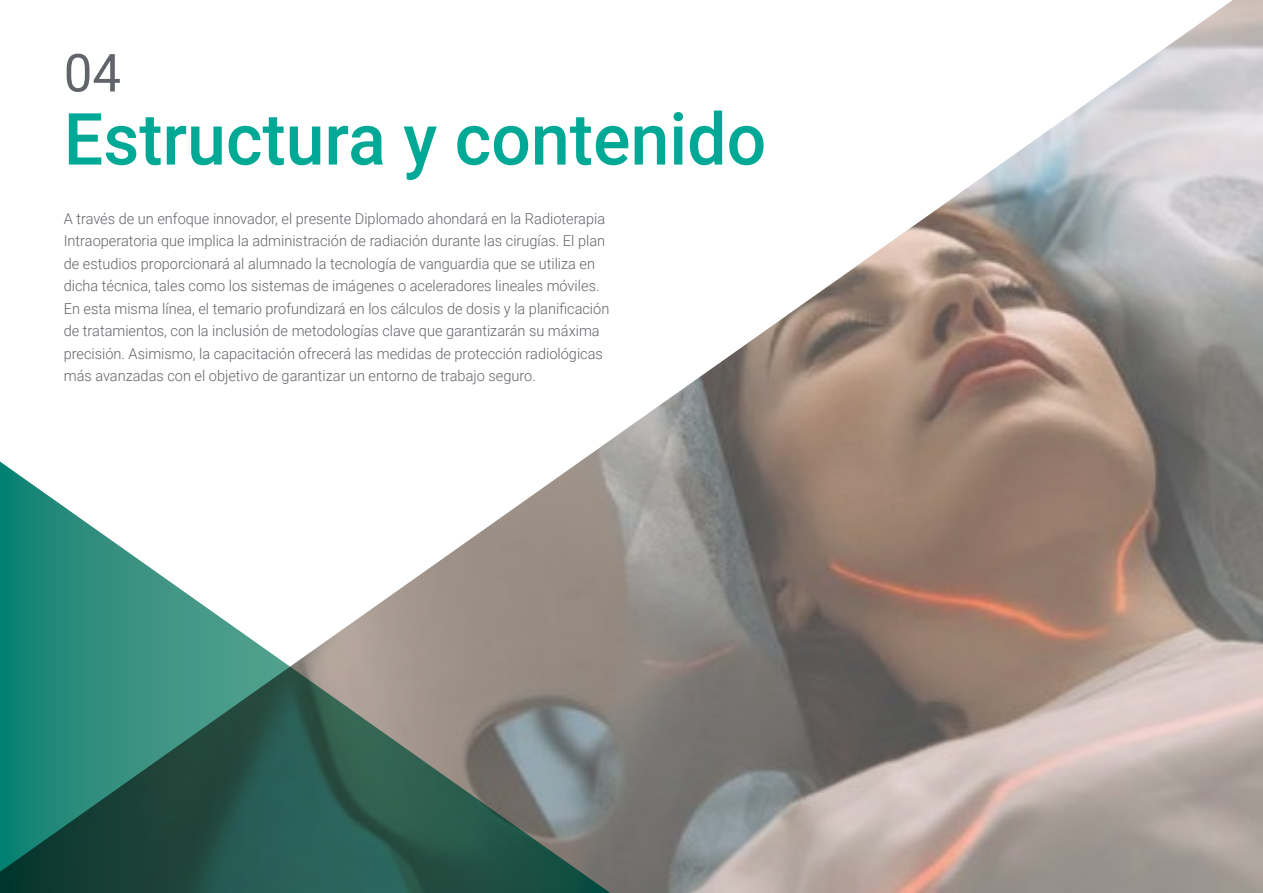
<style>
.page{position:relative;width:1263px;height:893px;background:#fff}
.page>*{position:absolute;margin:0;border:0;box-sizing:border-box;transform-origin:0 0}
.t1{font:500 72px "Roboto";color:#00a996}
.t2{font:52.5px "Roboto";color:#61646a}
.t3{font:300 15px/22.5px "Roboto";color:#61646a}
</style>
<div class="page">
<img style="left:602px;top:0;width:661px;height:893px">
<svg style="left:0;top:446px;width:640px;height:447px"></svg>
<h2 class="t2" style="left:64px;top:36px;width:59px">04</h2>
<h1 class="t1" style="left:64px;top:89px;width:704px">Estructura y contenido</h1>
<p class="t3" style="left:64px;top:207px;width:547px">A través de un enfoque innovador, el presente Diplomado ahondará en la Radioterapia Intraoperatoria que implica la administración de radiación durante las cirugías. El plan de estudios proporcionará al alumnado la tecnología de vanguardia que se utiliza en dicha técnica, tales como los sistemas de imágenes o aceleradores lineales móviles.<br>En esta misma línea, el temario profundizará en los cálculos de dosis y la planificación de tratamientos, con la inclusión de metodologías clave que garantizarán su máxima precisión. Asimismo, la capacitación ofrecerá las medidas de protección radiológicas más avanzadas con el objetivo de garantizar un entorno de trabajo seguro.</p>
</div>
